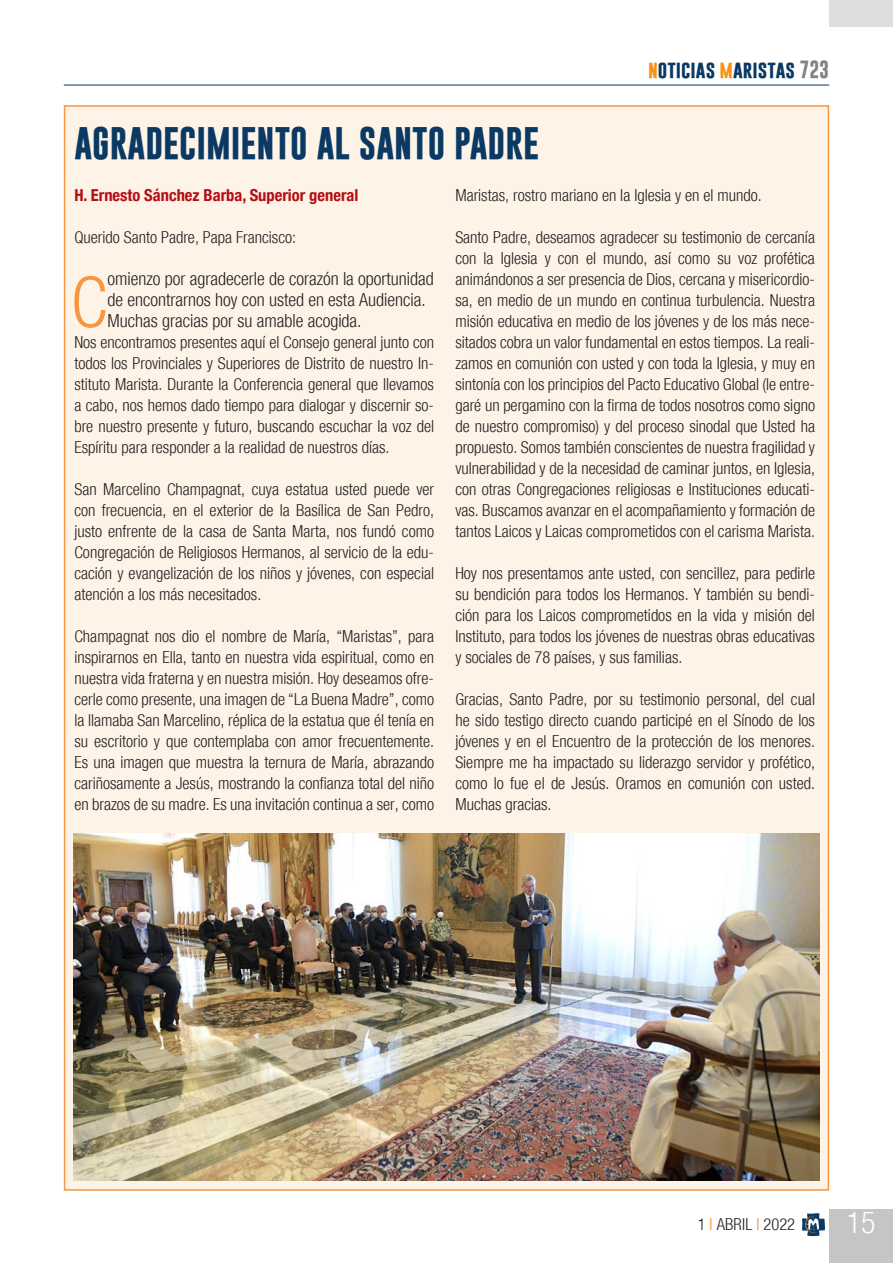
<style>
.page{position:relative;width:893px;height:1263px;background:#fff}
.page>*{position:absolute;margin:0;border:0;box-sizing:border-box;transform-origin:0 0}
.Normal__Web{font:300 condensed 70.35px "Helvetica Neue";color:#f79641}
.Titolo{font:700 33px "Gobold";color:#0a3963}
.t1{font:300 condensed 30px "Helvetica Neue";color:#fff}
.Normal__Web-2{font:300 condensed 18px/21px "Helvetica Neue";color:#231f20}
.t2{font:700 18px "Gobold";color:#0a3963}
.t3{font:300 condensed 16.5px/21px "Helvetica Neue";color:#231f20;text-align:justify}
.Heading_3{font:700 condensed 16.5px "Helvetica Neue";color:#b30e15}
.s1{color:#f7931d}
.s2{color:#808285}
</style>
<div class="page">
<div style="left:829px;top:1209px;width:64px;height:54px;background:#c4c5c4"></div>
<hr style="left:64px;top:85px;width:765px;height:1px;background:#0a3963">
<svg style="left:802px;top:1213px;width:23px;height:23px"></svg>
<div style="left:829px;top:0;width:64px;height:27px;background:#dddede"></div>
<div style="left:64px;top:105px;width:765px;height:1086px;background:#fef3e7;border:2px solid #f79641"></div>
<img style="left:74px;top:834px;width:745px;height:346px">
<p class="t2" style="left:648px;top:57px;width:183px"><span class="s1">n</span>oticias <span class="s1">m</span>aristas <span class="s2">723</span></p>
<p class="Titolo" style="left:74px;top:122px;width:466px">AGRADECIMIENTO AL SANTO PADRE</p>
<p class="Heading_3" style="left:74px;top:181px;width:285px">H. Ernesto Sánchez Barba, Superior general</p>
<p class="t3" style="left:74px;top:227px;width:223px">Querido Santo Padre, Papa Francisco:</p>
<p class="Normal__Web" style="left:71px;top:262px;width:38px">C</p>
<p class="Normal__Web-2" style="left:107px;top:268px;width:328px">omienzo por agradecerle de corazón la oportunidad de encontrarnos hoy con usted en esta Audiencia.<br>Muchas gracias por su amable acogida.</p>
<p class="t3" style="left:74px;top:332px;width:361px">Nos encontramos presentes aquí el Consejo general junto con todos los Provinciales y Superiores de Distrito de nuestro In&shy;stituto Marista. Durante la Conferencia general que llevamos a cabo, nos hemos dado tiempo para dialogar y discernir so&shy;bre nuestro presente y futuro, buscando escuchar la voz del Espíritu para responder a la realidad de nuestros días.</p>
<p class="t3" style="left:74px;top:479px;width:361px">San Marcelino Champagnat, cuya estatua usted puede ver con frecuencia, en el exterior de la Basílica de San Pedro, justo enfrente de la casa de Santa Marta, nos fundó como Congregación de Religiosos Hermanos, al servicio de la edu&shy;cación y evangelización de los niños y jóvenes, con especial atención a los más necesitados.</p>
<p class="t3" style="left:74px;top:626px;width:361px">Champagnat nos dio el nombre de María, “Maristas”, para inspirarnos en Ella, tanto en nuestra vida espiritual, como en nuestra vida fraterna y en nuestra misión. Hoy deseamos ofre&shy;cerle como presente, una imagen de “La Buena Madre”, como la llamaba San Marcelino, réplica de la estatua que él tenía en su escritorio y que contemplaba con amor frecuentemente.<br>Es una imagen que muestra la ternura de María, abrazando cariñosamente a Jesús, mostrando la confianza total del niño en brazos de su madre. Es una invitación continua a ser, como</p>
<p class="t3" style="left:455px;top:185px;width:308px">Maristas, rostro mariano en la Iglesia y en el mundo.</p>
<p class="t3" style="left:455px;top:227px;width:361px">Santo Padre, deseamos agradecer su testimonio de cercanía con la Iglesia y con el mundo, así como su voz profética animándonos a ser presencia de Dios, cercana y misericordio&shy;sa, en medio de un mundo en continua turbulencia. Nuestra misión educativa en medio de los jóvenes y de los más nece&shy;sitados cobra un valor fundamental en estos tiempos. La reali&shy;zamos en comunión con usted y con toda la Iglesia, y muy en sintonía con los principios del Pacto Educativo Global (le entre&shy;garé un pergamino con la firma de todos nosotros como signo de nuestro compromiso) y del proceso sinodal que Usted ha propuesto. Somos también conscientes de nuestra fragilidad y vulnerabilidad y de la necesidad de caminar juntos, en Iglesia, con otras Congregaciones religiosas e Instituciones educati&shy;vas. Buscamos avanzar en el acompañamiento y formación de tantos Laicos y Laicas comprometidos con el carisma Marista.</p>
<p class="t3" style="left:455px;top:563px;width:361px">Hoy nos presentamos ante usted, con sencillez, para pedirle su bendición para todos los Hermanos. Y también su bendi&shy;ción para los Laicos comprometidos en la vida y misión del Instituto, para todos los jóvenes de nuestras obras educativas y sociales de 78 países, y sus familias.</p>
<p class="t3" style="left:455px;top:689px;width:361px">Gracias, Santo Padre, por su testimonio personal, del cual he sido testigo directo cuando participé en el Sínodo de los jóvenes y en el Encuentro de la protección de los menores.<br>Siempre me ha impactado su liderazgo servidor y profético, como lo fue el de Jesús. Oramos en comunión con usted.<br>Muchas gracias.</p>
<p class="t3" style="left:698px;top:1214px;width:99px">1 <span class="s1">I</span> ABRIL <span class="s1">I</span> 2022</p>
<h3 class="t1" style="left:847px;top:1205px;width:30px">15</h3>
</div>
